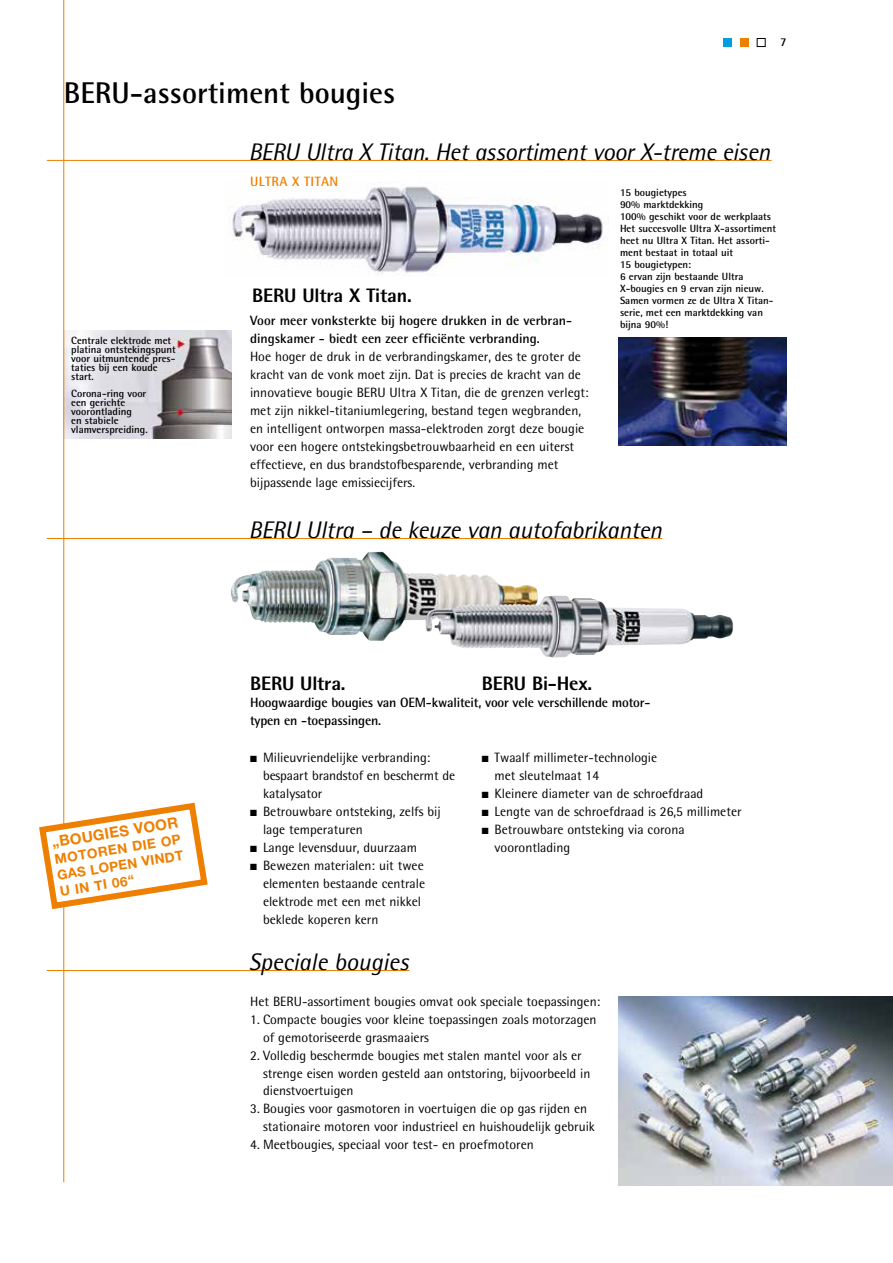
<style>
.page{position:relative;width:893px;height:1263px;background:#fff}
.page>*{position:absolute;margin:0;border:0;box-sizing:border-box;transform-origin:0 0}
.t1{font:700 30px "Agfa Rotis Semisans";color:#000}
.t2{font:italic 24px "Agfa Rotis Semisans";letter-spacing:-.01em;color:#000}
.t3{font:800 19.5px "Agfa Rotis Semisans";letter-spacing:-.01em;color:#000}
.t4{font:700 15px "Helvetica Neue LT";color:#ee7f00}
.t5{font:13.5px/18px "Agfa Rotis Semisans";color:#000}
.t6{font:700 13.5px/18px "Agfa Rotis Semisans";color:#000}
.t7{font:700 13.5px/16.5px "Helvetica Neue LT";color:#ee7f00;text-align:justify}
.t8{font:700 13.5px "Agfa Rotis Semisans";letter-spacing:.025em;color:#ee7f00}
.t9{font:700 12px "Agfa Rotis Semisans";color:#000}
.t10{font:700 10.5px/12px "Agfa Rotis Semisans";color:#000}
</style>
<div class="page">
<img style="left:232px;top:186px;width:371px;height:90px">
<img style="left:619px;top:338px;width:168px;height:108px">
<hr style="left:47px;top:160px;width:725px;height:1px;background:#ee7f00">
<hr style="left:47px;top:538px;width:615px;height:1px;background:#ee7f00">
<hr style="left:47px;top:970px;width:362px;height:1px;background:#ee7f00">
<img style="left:234px;top:551px;width:304px;height:90px">
<img style="left:231px;top:552px;width:137px;height:50px">
<img style="left:425px;top:595px;width:287px;height:62px">
<img style="left:619px;top:996px;width:274px;height:189px">
<div style="left:723px;top:38px;width:8px;height:9px;background:#009ee0"></div>
<div style="left:740px;top:38px;width:9px;height:9px;background:#ee7f00"></div>
<div style="left:757px;top:38px;width:8px;height:9px;border:1px solid #000"></div>
<img style="left:64px;top:330px;width:168px;height:108px">
<hr style="left:63px;top:0;width:1px;height:1182px;background:#ee7f00">
<svg style="left:39px;top:799px;width:169px;height:113px"></svg>
<p class="t9" style="left:780px;top:34px;width:8px">7</p>
<h1 class="t1" style="left:64px;top:75px;width:333px">BERU-assortiment bougies</h1>
<h2 class="t2" style="left:249px;top:137px;width:523px">BERU Ultra X Titan. Het assortiment voor X-treme eisen</h2>
<p class="t10" style="left:71px;top:336px;width:106px;line-height:9px">Centrale elektrode met platina ontstekingspunt voor uitmuntende pres&shy;taties bij een koude start.</p>
<p class="t10" style="left:71px;top:388px;width:78px;line-height:9px">Corona-ring voor een gerichte voorontlading<br>en stabiele vlamverspreiding.</p>
<p class="t4" style="left:51px;top:833px;width:129px;rotate:-9deg">„BOUGIES VOOR</p>
<p class="t7" style="left:53px;top:850px;width:129px;rotate:-9deg">MOTOREN DIE OP GAS LOPEN VINDT U IN TI 06“</p>
<p class="t8" style="left:250px;top:173px;width:89px">ULTRA X TITAN</p>
<h3 class="t3" style="left:252px;top:283px;width:161px">BERU Ultra X Titan.</h3>
<p class="t6" style="left:250px;top:311px;width:324px">Voor meer vonksterkte bij hogere drukken in de verbran&shy;dingskamer - biedt een zeer efficiënte verbranding.</p>
<p class="t5" style="left:250px;top:347px;width:340px">Hoe hoger de druk in de verbrandingskamer, des te groter de kracht van de vonk moet zijn. Dat is precies de kracht van de innovatieve bougie BERU Ultra X Titan, die de grenzen verlegt: met zijn nikkel-titaniumlegering, bestand tegen wegbranden, en intelligent ontworpen massa-elektroden zorgt deze bougie voor een hogere ontstekingsbetrouwbaarheid en een uiterst effectieve, en dus brandstofbesparende, verbranding met bijpassende lage emissiecijfers.</p>
<p class="t10" style="left:620px;top:186px;width:158px">15 bougietypes<br>90% marktdekking<br>100% geschikt voor de werkplaats<br>Het succesvolle Ultra X-assortiment heet nu Ultra X Titan. Het assorti&shy;ment bestaat in totaal uit<br>15 bougietypen:<br>6 ervan zijn bestaande Ultra<br>X-bougies en 9 ervan zijn nieuw.<br>Samen vormen ze de Ultra X Titan&shy;serie, met een marktdekking van bijna 90%!</p>
<h2 class="t2" style="left:249px;top:515px;width:415px">BERU Ultra – de keuze van autofabrikanten</h2>
<h3 class="t3" style="left:250px;top:671px;width:97px">BERU Ultra.</h3>
<h3 class="t3" style="left:482px;top:671px;width:112px">BERU Bi-Hex.</h3>
<p class="t6" style="left:250px;top:693px;width:402px">Hoogwaardige bougies van OEM-kwaliteit, voor vele verschillende motor&shy;typen en -toepassingen.</p>
<p class="t5" style="left:495px;top:749px;width:164px;text-indent:-13px">■ Twaalf millimeter-technologie met sleutelmaat 14</p>
<p class="t5" style="left:482px;top:785px;width:223px">■ Kleinere diameter van de schroefdraad</p>
<p class="t5" style="left:482px;top:803px;width:261px">■ Lengte van de schroefdraad is 26,5 millimeter</p>
<p class="t5" style="left:495px;top:821px;width:192px;text-indent:-13px">■ Betrouwbare ontsteking via corona voorontlading</p>
<p class="t5" style="left:263px;top:749px;width:194px;text-indent:-13px">■ Milieuvriendelijke verbranding: bespaart brandstof en beschermt de katalysator</p>
<p class="t5" style="left:263px;top:803px;width:179px;text-indent:-13px">■ Betrouwbare ontsteking, zelfs bij lage temperaturen</p>
<p class="t5" style="left:250px;top:839px;width:168px">■ Lange levensduur, duurzaam</p>
<p class="t5" style="left:263px;top:857px;width:164px;text-indent:-13px">■ Bewezen materialen: uit twee elementen bestaande centrale elektrode met een met nikkel beklede koperen kern</p>
<h2 class="t2" style="left:249px;top:947px;width:162px">Speciale bougies</h2>
<p class="t5" style="left:250px;top:992px;width:351px">Het BERU-assortiment bougies omvat ook speciale toepassingen:</p>
<p class="t5" style="left:263px;top:1010px;width:335px;text-indent:-13px">1. Compacte bougies voor kleine toepassingen zoals motorzagen of gemotoriseerde grasmaaiers</p>
<p class="t5" style="left:263px;top:1046px;width:329px;text-indent:-13px">2. Volledig beschermde bougies met stalen mantel voor als er strenge eisen worden gesteld aan ontstoring, bijvoorbeeld in dienstvoertuigen</p>
<p class="t5" style="left:263px;top:1100px;width:333px;text-indent:-13px">3. Bougies voor gasmotoren in voertuigen die op gas rijden en stationaire motoren voor industrieel en huishoudelijk gebruik</p>
<p class="t5" style="left:250px;top:1136px;width:285px">4. Meetbougies, speciaal voor test- en proefmotoren</p>
</div>
